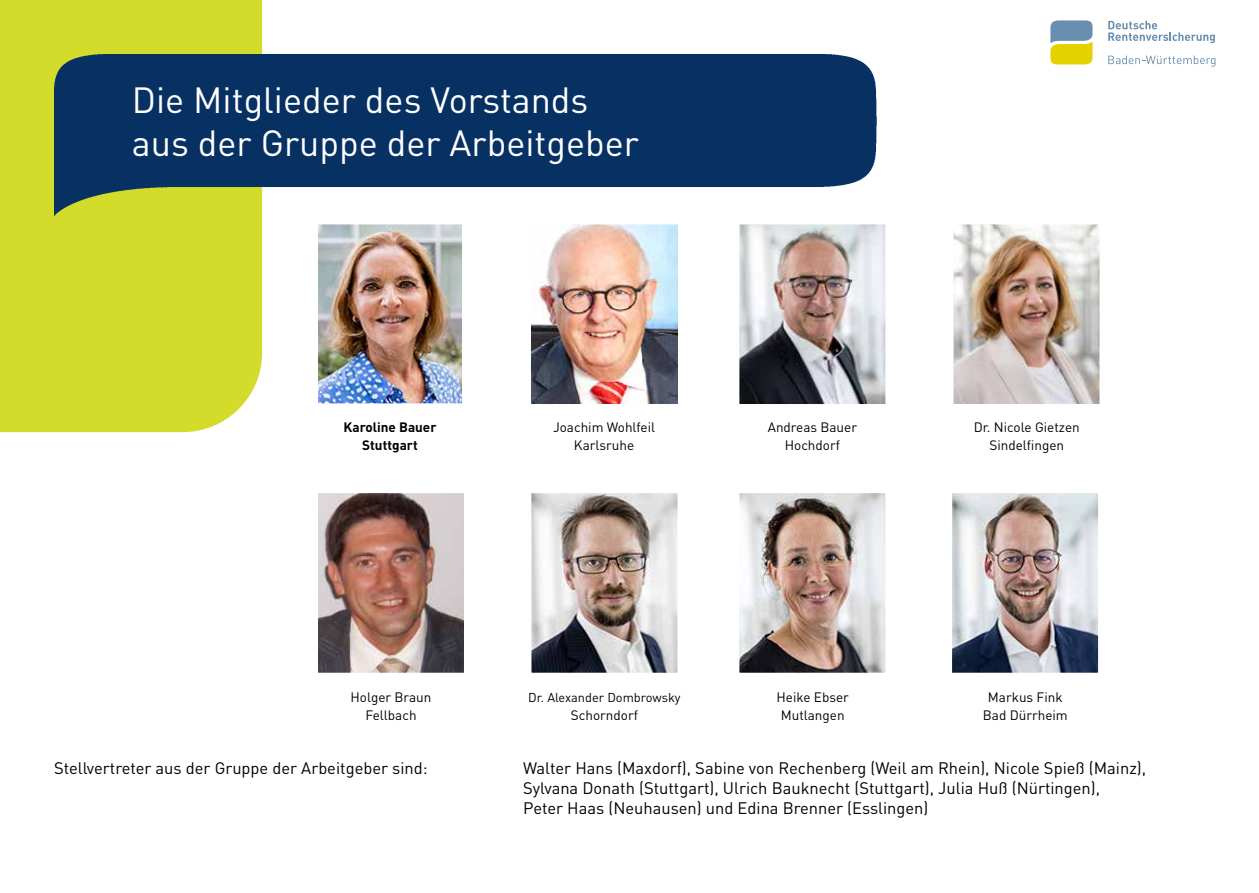
<style>
.page{position:relative;width:1259px;height:893px;background:#fff}
.page>*{position:absolute;margin:0;border:0;box-sizing:border-box;transform-origin:0 0}
.t1{font:36px/43.2px "DIN Pro";color:#fff}
.t2{font:16.5px/19.8px "DIN Pro";color:#000}
.t3{font:13.5px/18px "DIN Pro";color:#000;text-align:center}
.t4{font:700 13.5px/18px "DIN Pro";color:#000;text-align:center}
.t5{font:12.75px "DIN Pro";color:#000}
</style>
<div class="page">
<svg style="left:1050px;top:20px;width:42px;height:44px;background:#b0b86b"></svg>
<svg style="left:1108px;top:21px;width:107px;height:22px"></svg>
<svg style="left:1108px;top:56px;width:107px;height:11px"></svg>
<img style="left:319px;top:495px;width:143px;height:176px">
<div style="left:310px;top:486px;width:161px;height:194px;border:8px solid #fff"></div>
<img style="left:532px;top:226px;width:144px;height:176px">
<div style="left:523px;top:217px;width:162px;height:194px;border:8px solid #fff"></div>
<img style="left:955px;top:226px;width:143px;height:176px">
<div style="left:946px;top:217px;width:161px;height:194px;border:8px solid #fff"></div>
<img style="left:953px;top:495px;width:143px;height:176px">
<div style="left:944px;top:486px;width:161px;height:194px;border:8px solid #fff"></div>
<img style="left:741px;top:226px;width:143px;height:176px">
<div style="left:732px;top:217px;width:161px;height:194px;border:8px solid #fff"></div>
<img style="left:319px;top:226px;width:141px;height:176px">
<div style="left:310px;top:217px;width:159px;height:194px;border:8px solid #fff"></div>
<img style="left:533px;top:495px;width:143px;height:176px">
<div style="left:524px;top:486px;width:161px;height:194px;border:8px solid #fff"></div>
<img style="left:741px;top:495px;width:143px;height:176px">
<div style="left:732px;top:486px;width:161px;height:194px;border:8px solid #fff"></div>
<div style="left:0;top:0;width:262px;height:432px;background:#d3db2b"></div>
<img style="left:54px;top:54px;width:823px;height:161px">
<h1 class="t1" style="left:132px;top:76px;width:509px">Die Mitglieder des Vorstands aus der Gruppe der Arbeitgeber</h1>
<p class="t4" style="left:343px;top:418px;width:94px">Karoline Bauer<br>Stuttgart</p>
<p class="t3" style="left:973px;top:418px;width:107px">Dr. Nicole Gietzen<br>Sindelfingen</p>
<p class="t3" style="left:553px;top:418px;width:104px">Joachim Wohlfeil<br>Karlsruhe</p>
<p class="t3" style="left:768px;top:418px;width:91px">Andreas Bauer<br>Hochdorf</p>
<p class="t3" style="left:350px;top:688px;width:82px">Holger Braun<br>Fellbach</p>
<p class="t2" style="left:54px;top:757px;width:375px">Stellvertreter aus der Gruppe der Arbeitgeber sind:</p>
<p class="t5" style="left:528px;top:689px;width:154px">Dr. Alexander Dombrowsky</p>
<p class="t3" style="left:571px;top:706px;width:69px">Schorndorf</p>
<p class="t3" style="left:776px;top:688px;width:74px">Heike Ebser<br>Mutlangen</p>
<p class="t3" style="left:983px;top:688px;width:86px">Markus Fink<br>Bad Dürrheim</p>
<p class="t2" style="left:523px;top:757px;width:624px">Walter Hans (Maxdorf), Sabine von Rechenberg (Weil am Rhein), Nicole Spieß (Mainz),<br>Sylvana Donath (Stuttgart), Ulrich Bauknecht (Stuttgart), Julia Huß (Nürtingen),<br>Peter Haas (Neuhausen) und Edina Brenner (Esslingen)</p>
</div>
